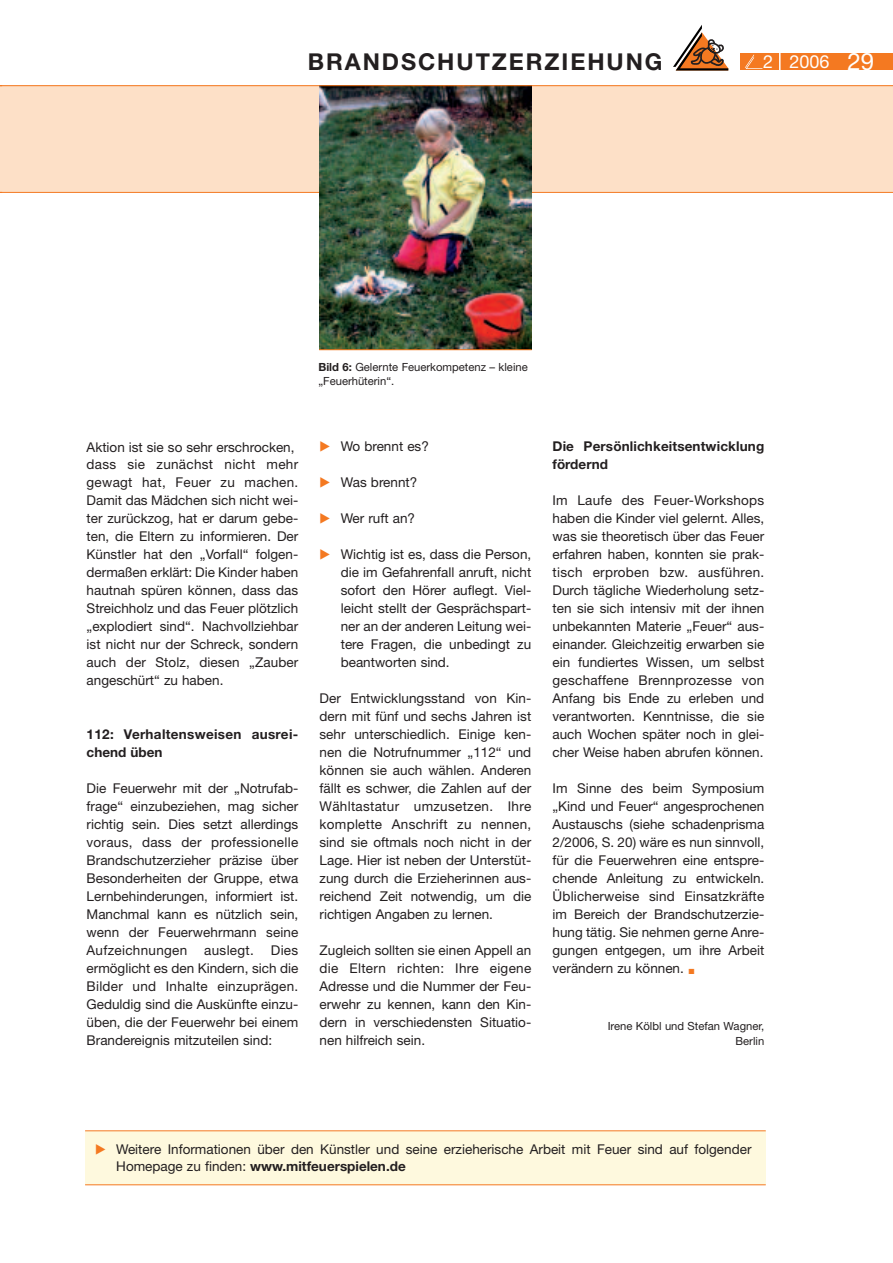
<style>
.page{position:relative;width:893px;height:1263px;background:#fff}
.page>*{position:absolute;margin:0;border:0;box-sizing:border-box;transform-origin:0 0}
.t1{font:700 23.25px "Helvetica Neue";letter-spacing:.085em;color:#231f20}
.t2{font:18px "Helvetica Neue";color:#fff}
.t3{font:13.5px/18px "Helvetica Neue";color:#231f20;text-align:justify}
.t4{font:700 13.5px/18px "Helvetica Neue";letter-spacing:.01em;color:#231f20}
.t5{font:13.5px "Helvetica Neue";letter-spacing:.02em;color:#231f20}
.t6{font:11.25px/15px "Helvetica Neue";color:#231f20;text-align:right}
.s1{font-size:24px}
.s2{font-weight:700}
.s3{font-family:"European Pi Three";color:#f47921}
</style>
<div class="page">
<svg style="left:673px;top:25px;width:55px;height:46px"></svg>
<div style="left:740px;top:53px;width:152px;height:17px;background:#f47921"></div>
<svg style="left:745px;top:54px;width:17px;height:15px"></svg>
<div style="left:0;top:86px;width:892px;height:106px;background:#fde0c7"></div>
<hr style="left:0;top:192px;width:892px;height:1px;background:#f47921">
<svg style="left:779px;top:53px;width:1px;height:17px"></svg>
<img style="left:319px;top:86px;width:212px;height:263px">
<div style="left:85px;top:1131px;width:680px;height:53px;background:#fef9de"></div>
<hr style="left:85px;top:1130px;width:680px;height:1px;background:#f47921">
<hr style="left:85px;top:1184px;width:680px;height:1px;background:#f47921">
<hr style="left:319px;top:349px;width:212px;height:1px;background:#f47921">
<hr style="left:0;top:85px;width:892px;height:1px;background:#f47921">
<h1 class="t1" style="left:308px;top:53px;width:356px">BRANDSCHUTZERZIEHUNG</h1>
<h2 class="t2" style="left:763px;top:55px;width:113px">2 2006 <span class="s1">29</span></h2>
<p class="t6" style="left:318px;top:362px;width:211px;line-height:13.5px;text-align:left"><span class="s2">Bild 6:</span> Gelernte Feuerkompetenz – kleine „Feuerhüterin“.</p>
<p class="t3" style="left:87px;top:439px;width:213px;text-align:left">Aktion ist sie so sehr erschrocken, dass sie zunächst nicht mehr gewagt hat, Feuer zu machen.<br>Damit das Mädchen sich nicht wei&shy;ter zurückzog, hat er darum gebe&shy;ten, die Eltern zu informieren. Der<br>Künstler hat den „Vorfall“ folgen&shy;dermaßen erklärt: Die Kinder haben hautnah spüren können, dass das<br>Streichholz und das Feuer plötzlich „explodiert sind“. Nachvollziehbar ist nicht nur der Schreck, sondern auch der Stolz, diesen „Zauber angeschürt“ zu haben.</p>
<p class="t4" style="left:87px;top:727px;width:213px">112: Verhaltensweisen ausrei&shy;chend üben</p>
<p class="t3" style="left:87px;top:781px;width:213px">Die Feuerwehr mit der „Notrufab&shy;frage“ einzubeziehen, mag sicher richtig sein. Dies setzt allerdings voraus, dass der professionelle Brandschutzerzieher präzise über Besonderheiten der Gruppe, etwa Lernbehinderungen, informiert ist.<br>Manchmal kann es nützlich sein, wenn der Feuerwehrmann seine Aufzeichnungen</p>
<p class="t3" style="left:87px;top:943px;width:213px;text-indent:184px">Dies ermöglicht es den Kindern, sich die Bilder und Inhalte einzuprägen.<br>Geduldig sind die Auskünfte einzu&shy;üben, die der Feuerwehr bei einem Brandereignis mitzuteilen sind:</p>
<p class="t5" style="left:204px;top:946px;width:51px">auslegt.</p>
<p class="t3" style="left:319px;top:439px;width:111px"><span class="s3">-</span> Wo brennt es?</p>
<p class="t3" style="left:319px;top:475px;width:99px"><span class="s3">-</span> Was brennt?</p>
<p class="t3" style="left:319px;top:511px;width:97px"><span class="s3">-</span> Wer ruft an?</p>
<p class="t3" style="left:341px;top:547px;width:192px;text-indent:-21px"><span class="s3">-</span> Wichtig ist es, dass die Person, die im Gefahrenfall anruft, nicht sofort den Hörer auflegt. Viel&shy;leicht stellt der Gesprächspart&shy;ner an der anderen Leitung wei&shy;tere Fragen, die unbedingt zu beantworten sind.</p>
<p class="t3" style="left:319px;top:691px;width:213px">Der Entwicklungsstand von Kin&shy;dern mit fünf und sechs Jahren ist sehr unterschiedlich. Einige ken&shy;nen die Notrufnummer „112“ und können sie auch wählen. Anderen fällt es schwer, die Zahlen auf der Wähltastatur umzusetzen. Ihre komplette Anschrift zu nennen, sind sie oftmals noch nicht in der Lage. Hier ist neben der Unterstüt&shy;zung durch die Erzieherinnen aus&shy;reichend Zeit notwendig, um die richtigen Angaben zu lernen.</p>
<p class="t3" style="left:319px;top:943px;width:213px">Zugleich sollten sie einen Appell an die Eltern richten: Ihre eigene Adresse und die Nummer der Feu&shy;erwehr zu kennen, kann den Kin&shy;dern in verschiedensten Situatio&shy;nen hilfreich sein.</p>
<p class="t4" style="left:552px;top:439px;width:213px">Die Persönlichkeitsentwicklung fördernd</p>
<p class="t3" style="left:552px;top:493px;width:213px">Im Laufe des Feuer-Workshops haben die Kinder viel gelernt. Alles, was sie theoretisch über das Feuer erfahren haben, konnten sie prak&shy;tisch erproben bzw. ausführen.<br>Durch tägliche Wiederholung setz&shy;ten sie sich intensiv mit der ihnen unbekannten Materie „Feuer“ aus&shy;einander. Gleichzeitig erwarben sie ein fundiertes Wissen, um selbst geschaffene Brennprozesse von Anfang bis Ende zu erleben und verantworten. Kenntnisse, die sie auch Wochen später noch in glei&shy;cher Weise haben abrufen können.</p>
<p class="t3" style="left:552px;top:781px;width:213px">Im Sinne des beim Symposium „Kind und Feuer“ angesprochenen Austauschs (siehe schadenprisma 2/2006, S. 20) wäre es nun sinnvoll, für die Feuerwehren eine entspre&shy;chende Anleitung zu entwickeln.<br>Üblicherweise sind Einsatzkräfte im Bereich der Brandschutzerzie&shy;hung tätig. Sie nehmen gerne Anre&shy;gungen entgegen, um ihre Arbeit verändern zu können.</p>
<p class="t6" style="left:607px;top:1020px;width:158px">Irene Kölbl und Stefan Wagner,<br>Berlin</p>
<p class="t3" style="left:116px;top:1141px;width:636px;text-indent:-21px"><span class="s3">-</span> Weitere Informationen über den Künstler und seine erzieherische Arbeit mit Feuer sind auf folgender<br>Homepage zu finden: <span class="s2">www.mitfeuerspielen.de</span></p>
</div>
